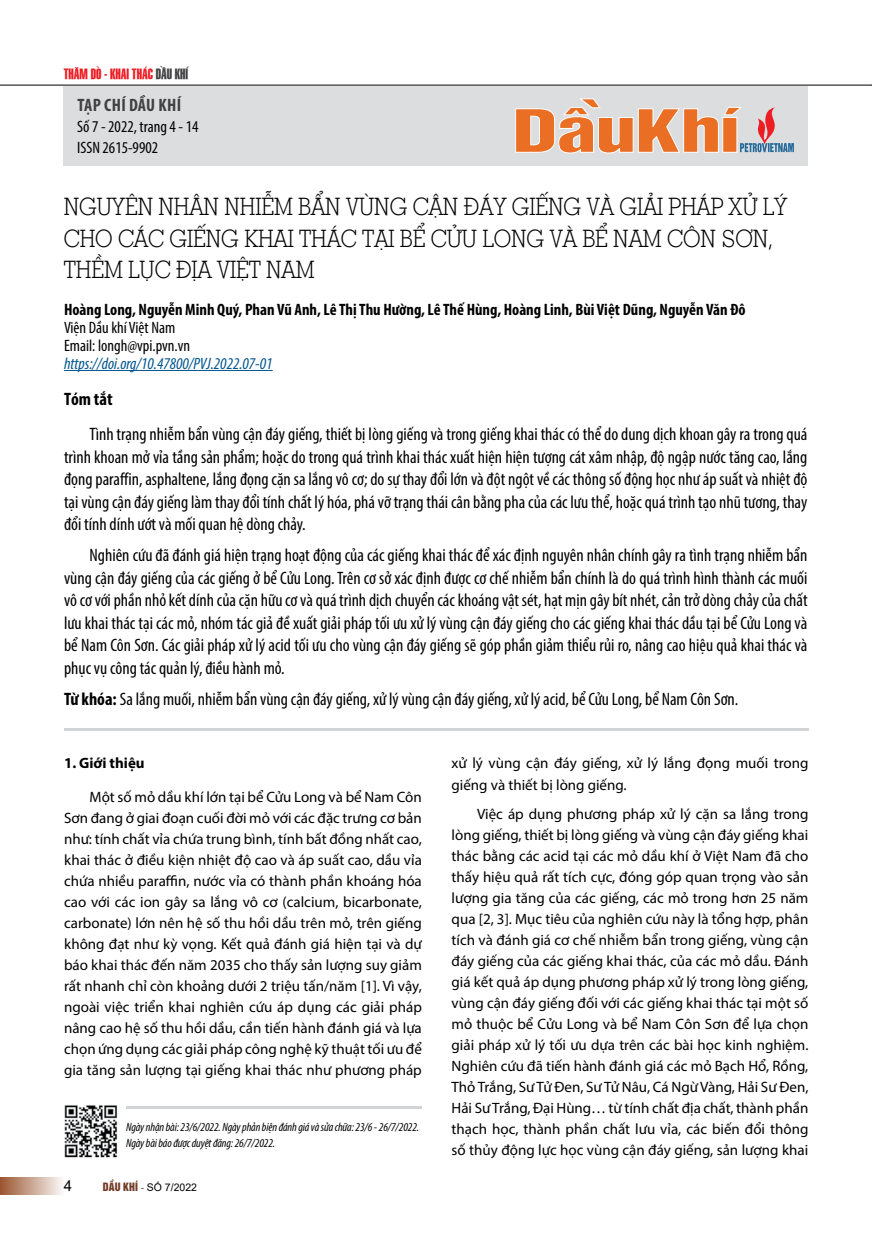
<style>
.page{position:relative;width:872px;height:1234px;background:#fff}
.page>*{position:absolute;margin:0;border:0;box-sizing:border-box;transform-origin:0 0}
.t1{font:300 24px/31.5px "Geo Slab 703";letter-spacing:-.005em;color:#000;scale:.9 1}
.t2{font:condensed 18px/22.5px "Myriad Pro";color:#000;text-align:justify}
.t3{font:700 condensed 18px "Myriad Pro";letter-spacing:.02em;color:#414042}
.t4{font:700 condensed 18px "Myriad Pro";color:#000}
.t5{font:700 condensed 16.5px "Myriad Pro";color:#000}
.t6{font:condensed 16.5px/21px "Myriad Pro";color:#000}
.t7{font:italic condensed 16.5px "Myriad Pro";color:#00558f}
.t8{font:15px/21px "Myriad Pro";color:#000;text-align:justify}
.t9{font:700 15px "Myriad Pro";color:#000}
.t10{font:15px "Arial";color:#000}
.t11{font:14.25px "SFU Swiss BT Extra Compressed";color:#ed1d24}
.t12{font:italic condensed 12px/16.5px "Myriad Pro";letter-spacing:-.01em;color:#000}
.t13{font:10.5px "Arial";color:#000}
.s1{color:#414042}
.s2{font-weight:700}
.s3{font-family:"UTM Helvet Ins";color:#733c27}
.s4{font-family:"Times New Roman";color:#733c27}
</style>
<div class="page">
<hr style="left:0;top:85px;width:872px;height:1px;background:#000">
<div style="left:0;top:1176px;width:64px;height:17px;background:linear-gradient(to right,#9a5530,#faf7f5)"></div>
<div style="left:63px;top:86px;width:744px;height:79px;background:#dcddde"></div>
<hr style="left:126px;top:1105px;width:295px;height:3px;background:#d1d3d4">
<img style="left:64px;top:1105px;width:54px;height:53px">
<hr style="left:64px;top:370px;width:209px;height:1px;background:#00558f">
<hr style="left:64px;top:728px;width:744px;height:2px;background:#d1d3d4">
<svg style="left:515px;top:98px;width:279px;height:56px"></svg>
<p class="t11" style="left:64px;top:62px;width:126px">THĂM DÒ - KHAI THÁC <span class="s1">DẦU KHÍ</span></p>
<p class="t3" style="left:77px;top:94px;width:105px">TẠP CHÍ DẦU KHÍ</p>
<p class="t6" style="left:77px;top:115px;width:123px">Số 7 - 2022, trang 4 - 14<br>ISSN 2615-9902</p>
<h1 class="t1" style="left:64px;top:190px;width:805px">NGUYÊN NHÂN NHIỄM BẨN VÙNG CẬN ĐÁY GIẾNG VÀ GIẢI PHÁP XỬ LÝ<br>CHO CÁC GIẾNG KHAI THÁC TẠI BỂ CỬU LONG VÀ BỂ NAM CÔN SƠN,<br>THỀM LỤC ĐỊA VIỆT NAM</h1>
<p class="t5" style="left:64px;top:299px;width:683px">Hoàng Long, Nguyễn Minh Quý, Phan Vũ Anh, Lê Thị Thu Hường, Lê Thế Hùng, Hoàng Linh, Bùi Việt Dũng, Nguyễn Văn Đô</p>
<p class="t6" style="left:64px;top:318px;width:128px;line-height:18px">Viện Dầu khí Việt Nam<br>Email: longh@vpi.pvn.vn</p>
<p class="t7" style="left:64px;top:353px;width:210px">https://doi.org/10.47800/PVJ.2022.07-01</p>
<p class="t4" style="left:64px;top:387px;width:50px">Tóm tắt</p>
<p class="t2" style="left:64px;top:423px;width:745px;text-indent:26px">Tình trạng nhiễm bẩn vùng cận đáy giếng, thiết bị lòng giếng và trong giếng khai thác có thể do dung dịch khoan gây ra trong quá trình khoan mở vỉa tầng sản phẩm; hoặc do trong quá trình khai thác xuất hiện hiện tượng cát xâm nhập, độ ngập nước tăng cao, lắng đọng paraffin, asphaltene, lắng đọng cặn sa lắng vô cơ; do sự thay đổi lớn và đột ngột về các thông số động học như áp suất và nhiệt độ tại vùng cận đáy giếng làm thay đổi tính chất lý hóa, phá vỡ trạng thái cân bằng pha của các lưu thể, hoặc quá trình tạo nhũ tương, thay đổi tính dính ướt và mối quan hệ dòng chảy.</p>
<p class="t2" style="left:64px;top:544px;width:745px;text-indent:26px">Nghiên cứu đã đánh giá hiện trạng hoạt động của các giếng khai thác để xác định nguyên nhân chính gây ra tình trạng nhiễm bẩn vùng cận đáy giếng của các giếng ở bể Cửu Long. Trên cơ sở xác định được cơ chế nhiễm bẩn chính là do quá trình hình thành các muối vô cơ với phần nhỏ kết dính của cặn hữu cơ và quá trình dịch chuyển các khoáng vật sét, hạt mịn gây bít nhét, cản trở dòng chảy của chất lưu khai thác tại các mỏ, nhóm tác giả đề xuất giải pháp tối ưu xử lý vùng cận đáy giếng cho các giếng khai thác dầu tại bể Cửu Long và bể Nam Côn Sơn. Các giải pháp xử lý acid tối ưu cho vùng cận đáy giếng sẽ góp phần giảm thiểu rủi ro, nâng cao hiệu quả khai thác và phục vụ công tác quản lý, điều hành mỏ.</p>
<p class="t2" style="left:64px;top:687px;width:676px"><span class="s2">Từ khóa:</span> Sa lắng muối, nhiễm bẩn vùng cận đáy giếng, xử lý vùng cận đáy giếng, xử lý acid, bể Cửu Long, bể Nam Côn Sơn.</p>
<p class="t9" style="left:64px;top:753px;width:82px">1. Giới thiệu</p>
<p class="t8" style="left:64px;top:786px;width:359px;text-indent:26px">Một số mỏ dầu khí lớn tại bể Cửu Long và bể Nam Côn Sơn đang ở giai đoạn cuối đời mỏ với các đặc trưng cơ bản như: tính chất vỉa chứa trung bình, tính bất đồng nhất cao, khai thác ở điều kiện nhiệt độ cao và áp suất cao, dầu vỉa chứa nhiều paraffin, nước vỉa có thành phần khoáng hóa cao với các ion gây sa lắng vô cơ (calcium, bicarbonate, carbonate) lớn nên hệ số thu hồi dầu trên mỏ, trên giếng không đạt như kỳ vọng. Kết quả đánh giá hiện tại và dự báo khai thác đến năm 2035 cho thấy sản lượng suy giảm rất nhanh chỉ còn khoảng dưới 2 triệu tấn/năm [1]. Vì vậy, ngoài việc triển khai nghiên cứu áp dụng các giải pháp nâng cao hệ số thu hồi dầu, cần tiến hành đánh giá và lựa chọn ứng dụng các giải pháp công nghệ kỹ thuật tối ưu để gia tăng sản lượng tại giếng khai thác như phương pháp</p>
<p class="t12" style="left:126px;top:1117px;width:295px">Ngày nhận bài: 23/6/2022. Ngày phản biện đánh giá và sửa chữa: 23/6 - 26/7/2022.<br>Ngày bài báo được duyệt đăng: 26/7/2022.</p>
<p class="t10" style="left:64px;top:1175px;width:10px">4</p>
<p class="t13" style="left:103px;top:1179px;width:96px"><span class="s3">DẦU KHÍ</span> <span class="s4">-</span> SỐ 7/2022</p>
<p class="t8" style="left:451px;top:752px;width:358px">xử lý vùng cận đáy giếng, xử lý lắng đọng muối trong giếng và thiết bị lòng giếng.</p>
<p class="t8" style="left:451px;top:803px;width:358px;text-indent:26px">Việc áp dụng phương pháp xử lý cặn sa lắng trong lòng giếng, thiết bị lòng giếng và vùng cận đáy giếng khai thác bằng các acid tại các mỏ dầu khí ở Việt Nam đã cho thấy hiệu quả rất tích cực, đóng góp quan trọng vào sản lượng gia tăng của các giếng, các mỏ trong hơn 25 năm qua [2, 3]. Mục tiêu của nghiên cứu này là tổng hợp, phân tích và đánh giá cơ chế nhiễm bẩn trong giếng, vùng cận đáy giếng của các giếng khai thác, của các mỏ dầu. Đánh giá kết quả áp dụng phương pháp xử lý trong lòng giếng, vùng cận đáy giếng đối với các giếng khai thác tại một số mỏ thuộc bể Cửu Long và bể Nam Côn Sơn để lựa chọn giải pháp xử lý tối ưu dựa trên các bài học kinh nghiệm.<br>Nghiên cứu đã tiến hành đánh giá các mỏ Bạch Hổ, Rồng, Thỏ Trắng, Sư Tử Đen, Sư Tử Nâu, Cá Ngừ Vàng, Hải Sư Đen, Hải Sư Trắng, Đại Hùng… từ tính chất địa chất, thành phần thạch học, thành phần chất lưu vỉa, các biến đổi thông số thủy động lực học vùng cận đáy giếng, sản lượng khai</p>
</div>
